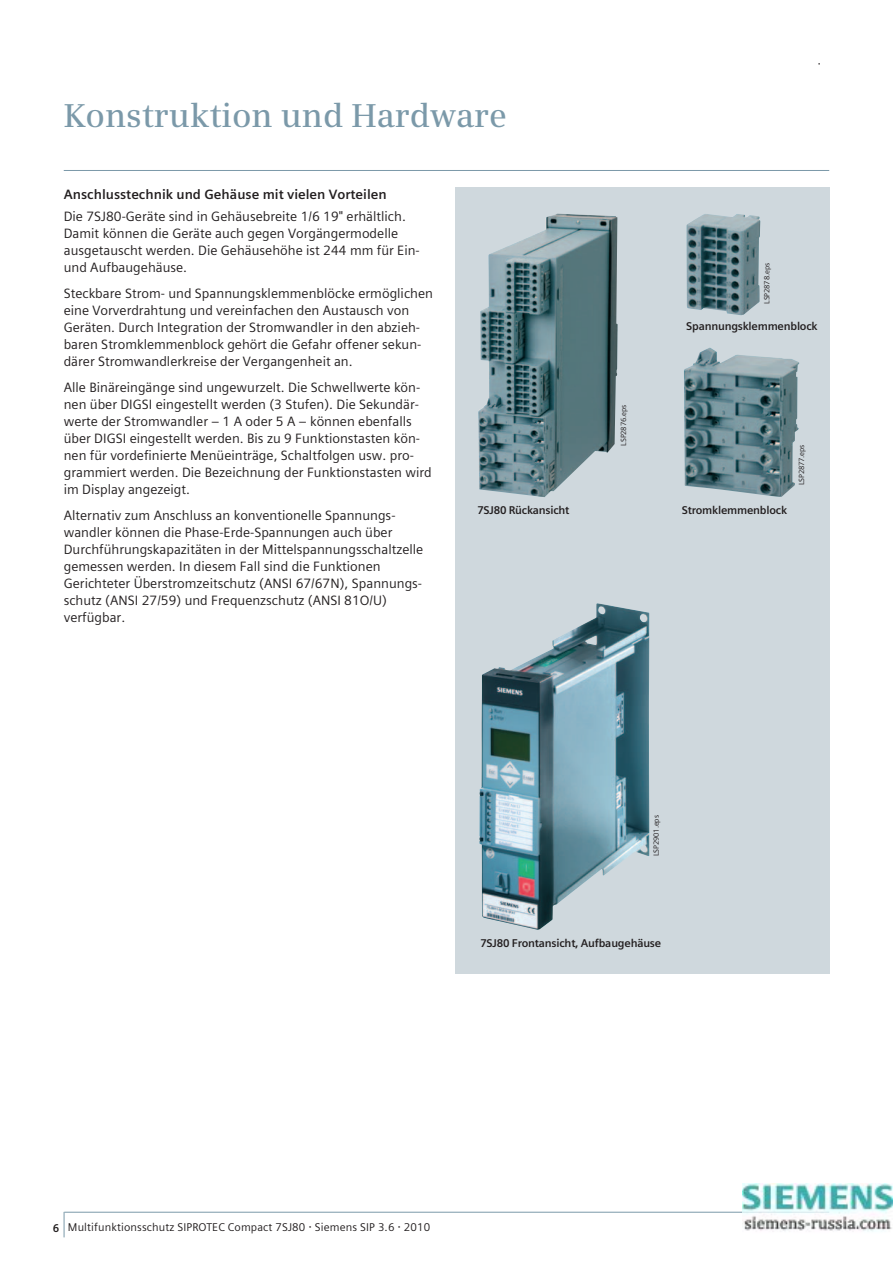
<style>
.page{position:relative;width:893px;height:1263px;background:#fff}
.page>*{position:absolute;margin:0;border:0;box-sizing:border-box;transform-origin:0 0}
.t1{font:33px "Siemens Serif";color:#7b99a9}
.t2{font:13.5px/17px "Siemens Sans";color:#231f20}
.t3{font:700 13.5px "Siemens Sans";color:#231f20}
.t4{font:700 11.25px "Siemens Sans";letter-spacing:-.02em;color:#231f20}
.t5{font:11.25px "Siemens Sans";letter-spacing:.01em;color:#231f20}
.t6{font:7.5px "Siemens Sans";letter-spacing:-.015em;color:#231f20}
.s1{font-weight:700}
</style>
<div class="page">
<hr style="left:64px;top:170px;width:765px;height:1px;background:#7b99a9">
<hr style="left:64px;top:1212px;width:765px;height:1px;background:#7b99a9">
<svg style="left:64px;top:1212px;width:1px;height:25px"></svg>
<div style="left:455px;top:187px;width:374px;height:787px;background:#cfd8dd"></div>
<img style="left:478px;top:214px;width:139px;height:283px">
<img style="left:684px;top:347px;width:115px;height:150px">
<img style="left:686px;top:214px;width:74px;height:101px">
<img style="left:479px;top:603px;width:170px;height:327px">
<img style="left:743px;top:1184px;width:150px;height:48px">
<h1 class="t1" style="left:64px;top:102px;width:445px">Konstruktion und Hardware</h1>
<p class="t3" style="left:64px;top:190px;width:324px">Anschlusstechnik und Gehäuse mit vielen Vorteilen</p>
<p class="t2" style="left:64px;top:209px;width:358px">Die 7SJ80-Geräte sind in Gehäusebreite 1/6 19" erhältlich.<br>Damit können die Geräte auch gegen Vorgängermodelle ausgetauscht werden. Die Gehäusehöhe ist 244 mm für Ein&shy;und Aufbaugehäuse.</p>
<p class="t2" style="left:64px;top:286px;width:371px">Steckbare Strom- und Spannungsklemmenblöcke ermöglichen eine Vorverdrahtung und vereinfachen den Austausch von Geräten. Durch Integration der Stromwandler in den abzieh&shy;baren Stromklemmenblock gehört die Gefahr offener sekun&shy;därer Stromwandlerkreise der Vergangenheit an.</p>
<p class="t2" style="left:64px;top:380px;width:370px">Alle Binäreingänge sind ungewurzelt. Die Schwellwerte kön&shy;nen über DIGSI eingestellt werden (3 Stufen). Die Sekundär&shy;werte der Stromwandler – 1 A oder 5 A – können ebenfalls über DIGSI eingestellt werden. Bis zu 9 Funktionstasten kön&shy;nen für vordefinierte Menüeinträge, Schaltfolgen usw. pro&shy;grammiert werden. Die Bezeichnung der Funktionstasten wird im Display angezeigt.</p>
<p class="t2" style="left:64px;top:508px;width:361px">Alternativ zum Anschluss an konventionelle Spannungs&shy;wandler können die Phase-Erde-Spannungen auch über Durchführungskapazitäten in der Mittelspannungsschaltzelle gemessen werden. In diesem Fall sind die Funktionen Gerichteter Überstromzeitschutz (ANSI 67/67N), Spannungs&shy;schutz (ANSI 27/59) und Frequenzschutz (ANSI 81O/U) verfügbar.</p>
<p class="t4" style="left:477px;top:506px;width:94px">7SJ80 Rückansicht</p>
<p class="t6" style="left:621px;top:446px;width:42px;rotate:-90deg">LSP2876.eps</p>
<p class="t6" style="left:764px;top:304px;width:42px;rotate:-90deg">LSP2878.eps</p>
<p class="t4" style="left:686px;top:322px;width:133px">Spannungsklemmenblock</p>
<p class="t4" style="left:682px;top:506px;width:107px">Stromklemmenblock</p>
<p class="t6" style="left:799px;top:485px;width:42px;rotate:-90deg">LSP2877.eps</p>
<p class="t6" style="left:653px;top:856px;width:42px;rotate:-90deg">LSP2901.eps</p>
<p class="t4" style="left:480px;top:938px;width:182px">7SJ80 Frontansicht, Aufbaugehäuse</p>
<p class="t5" style="left:53px;top:1223px;width:379px"><span class="s1">6</span> Multifunktionsschutz SIPROTEC Compact 7SJ80 Siemens SIP 3.6 2010</p>
</div>
